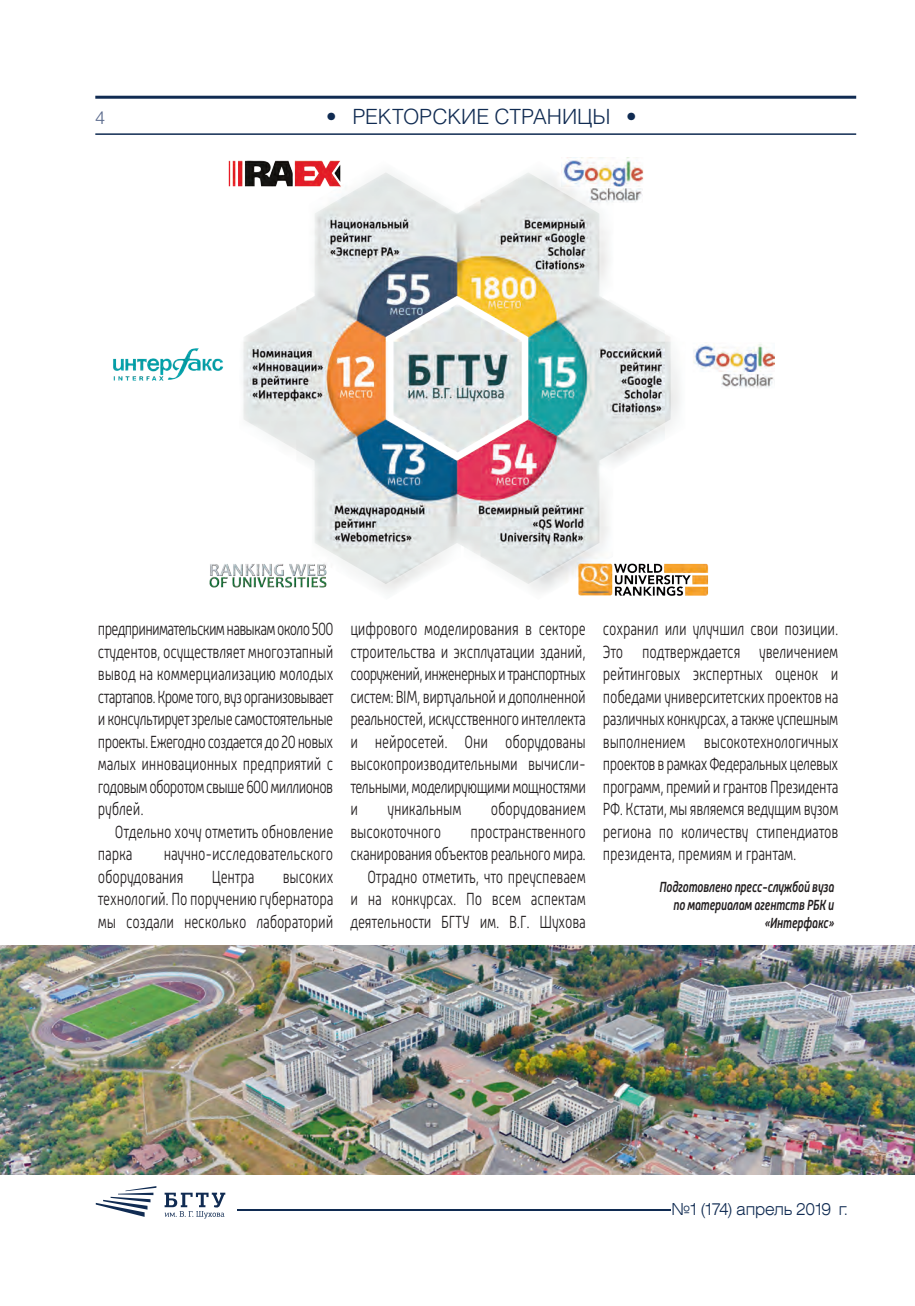
<style>
.page{position:relative;width:915px;height:1306px;background:#fff}
.page>*{position:absolute;margin:0;border:0;box-sizing:border-box;transform-origin:0 0}
.t1{font:21px "Helios Light C";letter-spacing:-.005em;color:#102b52}
.t2{font:300 18px/22.5px "Russia";letter-spacing:-.01em;color:#231f20;text-align:justify;scale:.77 1}
.t3{font:18px "Helios Light C";color:#59698c}
.t4{font:16.5px "Helios Ext Light C";letter-spacing:-.03em;color:#102b52;scale:.9 1}
.t5{font:italic 500 15px/18px "Russia";letter-spacing:-.02em;color:#231f20;text-align:right;scale:.77 1}
</style>
<div class="page">
<hr style="left:236px;top:1208px;width:434px;height:2px;background:#102b52">
<svg style="left:96px;top:1186px;width:60px;height:30px"></svg>
<svg style="left:164px;top:1192px;width:61px;height:26px"></svg>
<hr style="left:95px;top:133px;width:760px;height:2px;background:#102b52">
<hr style="left:95px;top:96px;width:760px;height:3px;background:#102b52">
<img style="left:113px;top:158px;width:661px;height:438px">
<img style="left:0;top:945px;width:914px;height:229px">
<p class="t3" style="left:95px;top:106px;width:12px">4</p>
<p class="t1" style="left:326px;top:104px;width:312px">• РЕКТОРСКИЕ СТРАНИЦЫ •</p>
<p class="t2" style="left:98px;top:617px;width:307px">предпринимательским навыкам около 500 студентов, осуществляет многоэтапный вывод на коммерциализацию молодых стартапов. Кроме того, вуз организовывает и консультирует зрелые самостоятельные проекты. Ежегодно создается до 20 новых малых инновационных предприятий с годовым оборотом свыше 600 миллионов рублей.</p>
<p class="t2" style="left:98px;top:820px;width:307px;text-indent:17px">Отдельно хочу отметить обновление парка</p>
<p class="t2" style="left:98px;top:842px;width:307px;text-indent:66px">научно-исследовательского оборудования</p>
<p class="t2" style="left:212px;top:865px;width:57px">Центра</p>
<p class="t2" style="left:98px;top:865px;width:307px;text-indent:185px">высоких технологий. По поручению губернатора мы создали несколько лабораторий</p>
<p class="t2" style="left:350px;top:617px;width:307px">цифрового моделирования в секторе строительства и эксплуатации зданий, сооружений, инженерных и транспортных систем: BIM, виртуальной и дополненной реальностей, искусственного интеллекта и нейросетей. Они оборудованы высокопроизводительными вычисли&shy;тельными, моделирующими мощностями и</p>
<p class="t2" style="left:387px;top:797px;width:97px">уникальным</p>
<p class="t2" style="left:491px;top:797px;width:125px">оборудованием</p>
<p class="t2" style="left:350px;top:820px;width:119px">высокоточного</p>
<p class="t2" style="left:350px;top:820px;width:307px;text-align:right">пространственного<br>сканирования объектов реального мира.<br>Отрадно отметить, что преуспеваем<br>и на конкурсах. По всем аспектам деятельности БГТУ им. В.Г. Шухова</p>
<p class="t2" style="left:602px;top:617px;width:307px">сохранил или улучшил свои позиции.<br>Это подтверждается увеличением рейтинговых экспертных оценок и победами университетских проектов на различных конкурсах, а также успешным выполнением высокотехнологичных проектов в рамках Федеральных целевых программ, премий и грантов Президента РФ. Кстати, мы являемся ведущим вузом региона по количеству стипендиатов президента, премиям и грантам.</p>
<p class="t5" style="left:659px;top:877px;width:228px">Подготовлено пресс-службой вуза по материалам агентств РБК и «Интерфакс»</p>
<p class="t4" style="left:671px;top:1198px;width:198px">№1 (174) апрель 2019 г.</p>
</div>
